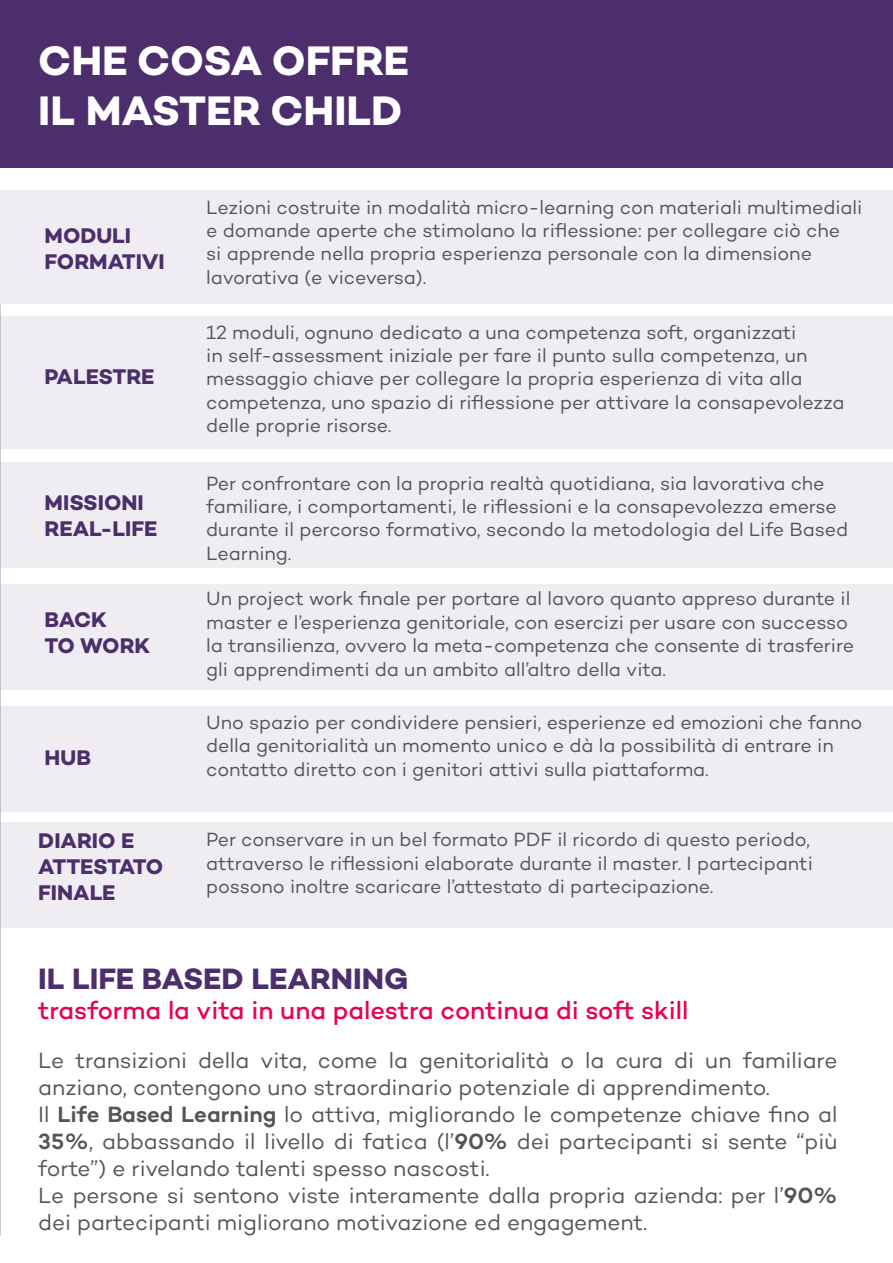
<style>
.page{position:relative;width:893px;height:1263px;background:#fff}
.page>*{position:absolute;margin:0;border:0;box-sizing:border-box;transform-origin:0 0}
.t1{font:700 42px/50.4px "Campton";color:#fff}
.t2{font:700 30px "Campton";color:#4d2e6d}
.t3{font:500 25.5px "Campton";color:#ec004b}
.t4{font:22.5px/27px "Campton";letter-spacing:-.005em;color:#54555a}
.t5{font:700 21.6px/26px "Campton";color:#4d2e6d}
.t6{font:700 21.6px/26px "Campton";letter-spacing:-.03em;color:#4d2e6d}
.t7{font:19.5px/23.4px "Campton";letter-spacing:-.005em;color:#54555a}
.s1{font-weight:600}
</style>
<div class="page">
<div style="left:0;top:462px;width:893px;height:105px;background:#efecf2"></div>
<div style="left:0;top:584px;width:893px;height:106px;background:#efecf2"></div>
<div style="left:0;top:706px;width:893px;height:105px;background:#efecf2"></div>
<div style="left:0;top:823px;width:893px;height:105px;background:#efecf2"></div>
<div style="left:0;top:316px;width:893px;height:132px;background:#efecf2"></div>
<div style="left:0;top:191px;width:893px;height:113px;background:#efecf2"></div>
<div style="left:0;top:0;width:893px;height:168px;background:#4d2e6d"></div>
<h1 class="t1" style="left:38px;top:35px;width:372px">CHE COSA OFFRE<br>IL MASTER CHILD</h1>
<p class="t5" style="left:45px;top:222px;width:122px">MODULI<br>FORMATIVI</p>
<p class="t5" style="left:45px;top:364px;width:111px">PALESTRE</p>
<p class="t5" style="left:45px;top:489px;width:114px">MISSIONI<br>REAL-LIFE</p>
<p class="t6" style="left:45px;top:606px;width:107px">BACK<br>TO WORK</p>
<p class="t5" style="left:45px;top:744px;width:48px">HUB</p>
<p class="t5" style="left:38px;top:827px;width:126px">DIARIO E<br>ATTESTATO<br>FINALE</p>
<p class="t7" style="left:206px;top:195px;width:658px">Lezioni costruite in modalità micro-learning con materiali multimediali e domande aperte che stimolano la riflessione: per collegare ciò che<br>si apprende nella propria esperienza personale con la dimensione lavorativa (e viceversa).</p>
<p class="t7" style="left:206px;top:320px;width:640px">12 moduli, ognuno dedicato a una competenza soft, organizzati<br>in self-assessment iniziale per fare il punto sulla competenza, un messaggio chiave per collegare la propria esperienza di vita alla competenza, uno spazio di riflessione per attivare la consapevolezza delle proprie risorse.</p>
<p class="t7" style="left:206px;top:471px;width:643px">Per confrontare con la propria realtà quotidiana, sia lavorativa che familiare, i comportamenti, le riflessioni e la consapevolezza emerse durante il percorso formativo, secondo la metodologia del Life Based Learning.</p>
<p class="t7" style="left:206px;top:587px;width:649px">Un project work finale per portare al lavoro quanto appreso durante il master e l’esperienza genitoriale, con esercizi per usare con successo la transilienza, ovvero la meta-competenza che consente di trasferire gli apprendimenti da un ambito all’altro della vita.</p>
<p class="t7" style="left:206px;top:710px;width:658px">Uno spazio per condividere pensieri, esperienze ed emozioni che fanno della genitorialità un momento unico e dà la possibilità di entrare in contatto diretto con i genitori attivi sulla piattaforma.</p>
<p class="t7" style="left:206px;top:827px;width:608px">Per conservare in un bel formato PDF il ricordo di questo periodo, attraverso le riflessioni elaborate durante il master. I partecipanti possono inoltre scaricare l’attestato di partecipazione.</p>
<h2 class="t2" style="left:38px;top:959px;width:372px">IL LIFE BASED LEARNING</h2>
<h3 class="t3" style="left:38px;top:994px;width:652px">trasforma la vita in una palestra continua di soft skill</h3>
<p class="t4" style="left:38px;top:1046px;width:801px">Le transizioni della vita, come la genitorialità o la cura di un familiare anziano, contengono uno straordinario potenziale di apprendimento.<br>Il <span class="s1">Life Based Learning</span> lo attiva, migliorando le competenze chiave fino al <span class="s1">35%</span>, abbassando il livello di fatica (l’<span class="s1">90%</span> dei partecipanti si sente “più forte”) e rivelando talenti spesso nascosti.<br>Le persone si sentono viste interamente dalla propria azienda: per l’<span class="s1">90% </span>dei partecipanti migliorano motivazione ed engagement.</p>
</div>
